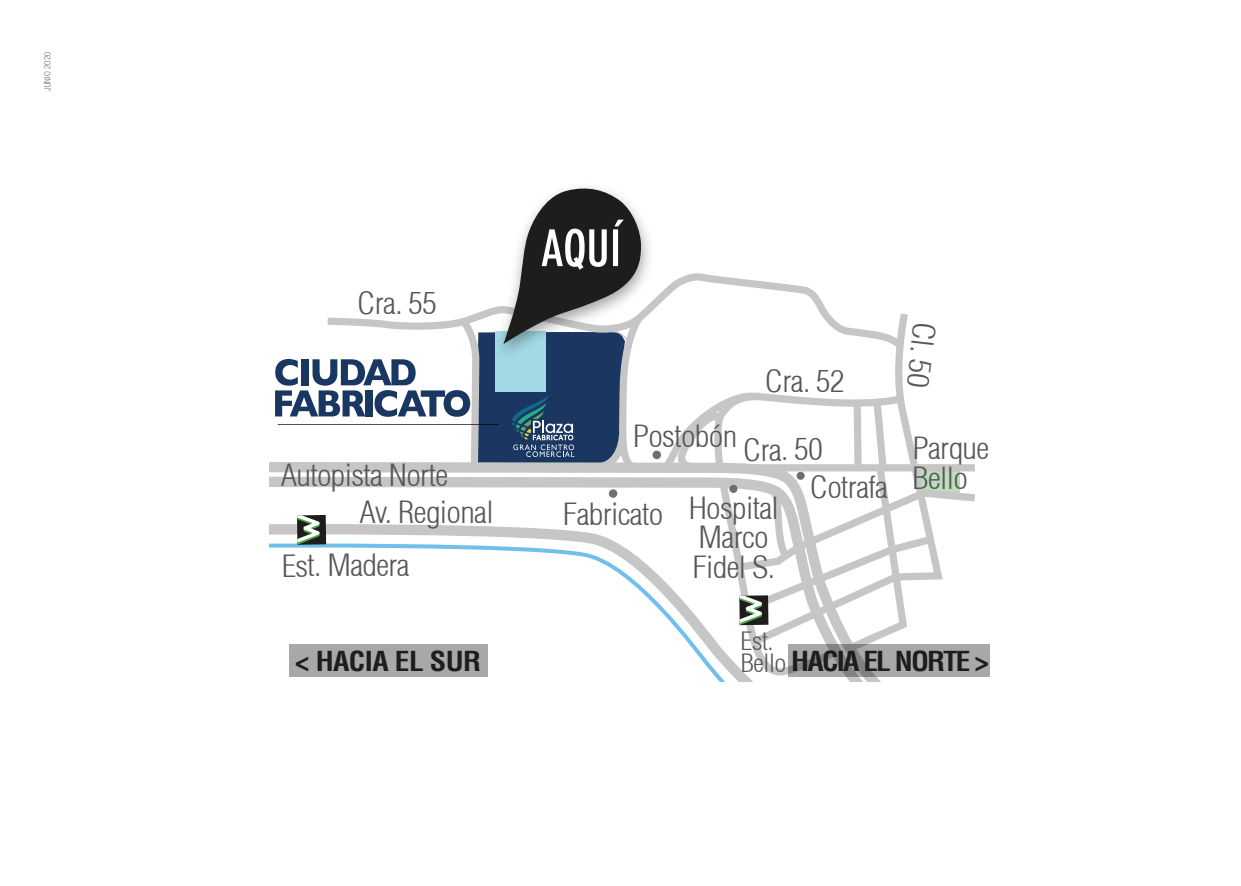
<style>
.page{position:relative;width:1241px;height:886px;background:#fff}
.page>*{position:absolute;margin:0;border:0;box-sizing:border-box;transform-origin:0 0}
.t1{font:300 condensed 29.88px/29.6px "Helvetica";letter-spacing:-.02em;color:#575756;scale:1.09 1}
.t2{font:700 condensed 26.88px "Helvetica";letter-spacing:-.06em;color:#1d1d1b;scale:1.09 1}
.t3{font:700 condensed 26.88px "Helvetica";letter-spacing:-.02em;color:#1d1d1b;scale:1.09 1}
.t4{font:300 condensed 24.62px "Helvetica";color:#575756;scale:1.09 1}
.t5{font:300 condensed 8.75px "Helvetica Neue LT Com";letter-spacing:.01em;color:#706f6f}
.s1{font-weight:300;font-size:24.62px;color:#575756}
</style>
<div class="page">
<svg style="left:691px;top:273px;width:134px;height:34px"></svg>
<svg style="left:269px;top:471px;width:612px;height:211px"></svg>
<svg style="left:817px;top:307px;width:91px;height:82px"></svg>
<svg style="left:659px;top:389px;width:315px;height:290px"></svg>
<div style="left:729px;top:485px;width:8px;height:8px;background:#706f6f;border-radius:50%"></div>
<div style="left:796px;top:472px;width:8px;height:8px;background:#706f6f;border-radius:50%"></div>
<div style="left:652px;top:451px;width:9px;height:8px;background:#706f6f;border-radius:50%"></div>
<div style="left:289px;top:644px;width:199px;height:33px;background:#a8a8a7"></div>
<svg style="left:788px;top:644px;width:201px;height:33px;background:#a1a1a0"></svg>
<svg style="left:297px;top:515px;width:29px;height:30px"></svg>
<img style="left:646px;top:234px;width:45px;height:179px">
<svg style="left:275px;top:187px;width:371px;height:289px"></svg>
<div style="left:608px;top:489px;width:9px;height:9px;background:#706f6f;border-radius:50%"></div>
<p class="t5" style="left:42px;top:91px;width:40px;rotate:-90deg">JUNIO 2020</p>
<p class="t1" style="left:357px;top:288px;width:75px">Cra. 55</p>
<p class="t1" style="left:359px;top:456px;width:124px;line-height:36.8px;text-indent:-79px">Autopista Norte<br>Av. Regional</p>
<p class="t1" style="left:281px;top:550px;width:119px">Est. Madera</p>
<p class="t1" style="left:764px;top:366px;width:75px">Cra. 52</p>
<p class="t1" style="left:939px;top:324px;width:62px;rotate:96deg">Cl. 50</p>
<p class="t1" style="left:632px;top:421px;width:97px">Postobón</p>
<p class="t1" style="left:742px;top:435px;width:75px;rotate:-1deg">Cra. 50</p>
<p class="t1" style="left:912px;top:433px;width:72px">Parque<br>Bello</p>
<p class="t1" style="left:688px;top:493px;width:84px">Hospital<br>Marco<br>Fidel S.</p>
<p class="t1" style="left:809px;top:472px;width:73px">Cotrafa</p>
<p class="t1" style="left:563px;top:499px;width:93px">Fabricato</p>
<p class="t4" style="left:740px;top:625px;width:32px">Est.</p>
<p class="t3" style="left:295px;top:644px;width:172px">&lt; HACIA EL SUR</p>
<p class="t2" style="left:740px;top:644px;width:229px"><span class="s1">Bello</span> HACIA EL NORTE &gt;</p>
</div>
